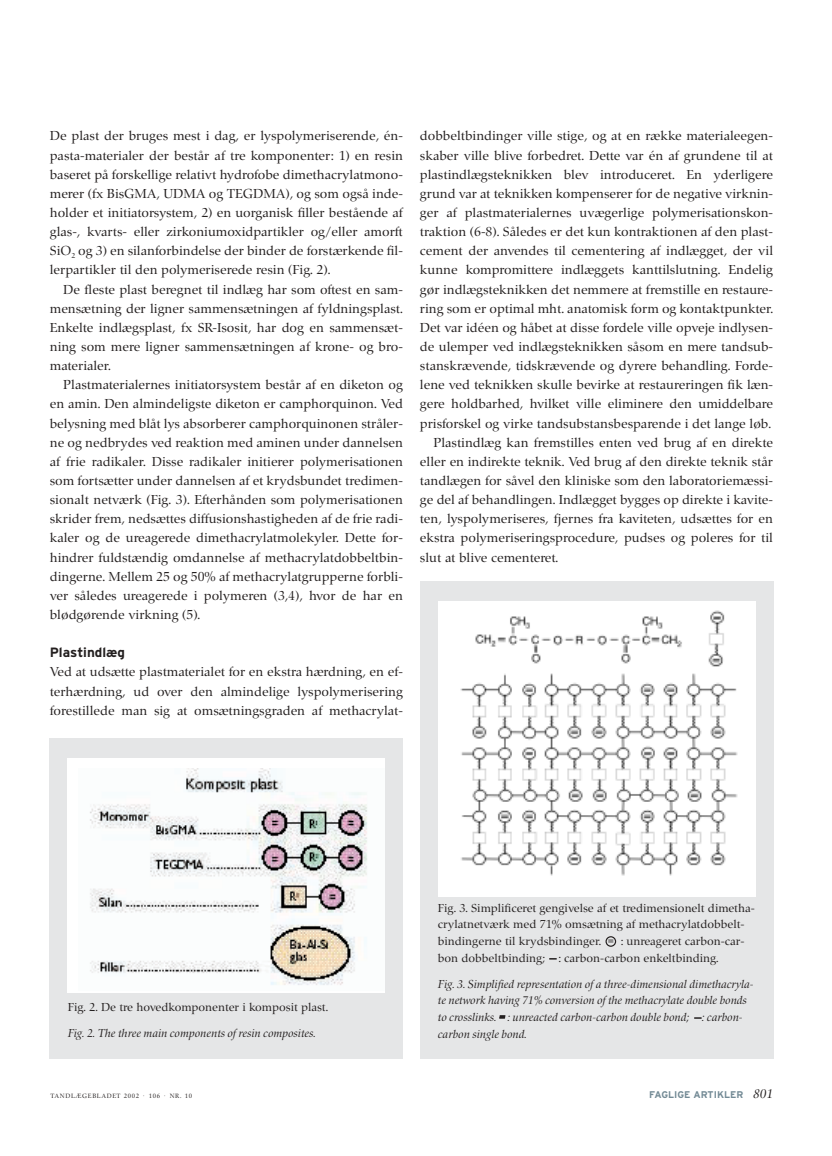
<style>
.page{position:relative;width:832px;height:1156px;background:#fff}
.page>*{position:absolute;margin:0;border:0;box-sizing:border-box;transform-origin:0 0}
.t1{font:13.5px/19.2px "Zapf Renais SB";color:#231f1f;text-align:justify}
.t2{font:700 13.5px "Interstate";color:#231f1f}
.t3{font:12px/16.8px "Zapf Renais SB";color:#231f1f}
.t4{font:italic 12px/16.8px "Zapf Renais SB";color:#231f1f}
.t5{font:700 9.75px "Interstate";color:#738a95}
.t6{font:6.45px "Zapf Renais SB";letter-spacing:.11em;color:#231f1f}
.s1{font-weight:700}
.s2{font-family:"Zapf Renais SB";font-weight:400;font-style:italic;font-size:13.5px;color:#231f1f}
</style>
<div class="page">
<svg style="left:49px;top:581px;width:725px;height:478px"></svg>
<p class="t1" style="left:50px;top:128px;width:354px">De plast der bruges mest i dag, er lyspolymeriserende, én&shy;pasta-materialer der består af tre komponenter: 1) en resin baseret på forskellige relativt hydrofobe dimethacrylatmono&shy;merer (fx BisGMA, UDMA og TEGDMA), og som også inde&shy;holder et initiatorsystem, 2) en uorganisk filler bestående af glas-, kvarts- eller zirkoniumoxidpartikler og/eller amorft SiO<sub>2</sub> og 3) en silanforbindelse der binder de forstærkende fil&shy;lerpartikler til den polymeriserede resin (Fig. 2).</p>
<p class="t1" style="left:50px;top:281px;width:354px;text-indent:13px">De fleste plast beregnet til indlæg har som oftest en sam&shy;mensætning der ligner sammensætningen af fyldningsplast.<br>Enkelte indlægsplast, fx SR-Isosit, har dog en sammensæt&shy;ning som mere ligner sammensætningen af krone- og bro&shy;materialer.</p>
<p class="t1" style="left:50px;top:376px;width:354px;text-indent:13px">Plastmaterialernes initiatorsystem består af en diketon og en amin. Den almindeligste diketon er camphorquinon. Ved belysning med blåt lys absorberer camphorquinonen stråler&shy;ne og nedbrydes ved reaktion med aminen under dannelsen af frie radikaler. Disse radikaler initierer polymerisationen som fortsætter under dannelsen af et krydsbundet tredimen&shy;sionalt netværk (Fig. 3). Efterhånden som polymerisationen skrider frem, nedsættes diffusionshastigheden af de frie radi&shy;kaler og de ureagerede dimethacrylatmolekyler. Dette for&shy;hindrer fuldstændig omdannelse af methacrylatdobbeltbin&shy;dingerne. Mellem 25 og 50% af methacrylatgrupperne forbli&shy;ver således ureagerede i polymeren (3,4), hvor de har en blødgørende virkning (5).</p>
<p class="t2" style="left:50px;top:647px;width:77px">Plastindlæg</p>
<p class="t1" style="left:50px;top:663px;width:354px">Ved at udsætte plastmaterialet for en ekstra hærdning, en ef&shy;terhærdning, ud over den almindelige lyspolymerisering forestillede man sig at omsætningsgraden af methacrylat-</p>
<p class="t1" style="left:420px;top:128px;width:354px">dobbeltbindinger ville stige, og at en række materialeegen-</p>
<p class="t1" style="left:420px;top:147px;width:354px">skaber ville blive forbedret. Dette var én af grundene til at</p>
<p class="t1" style="left:420px;top:166px;width:354px">plastindlægsteknikken blev introduceret. En yderligere</p>
<p class="t1" style="left:420px;top:185px;width:354px">grund var at teknikken kompenserer for de negative virknin-</p>
<p class="t1" style="left:420px;top:204px;width:354px">ger af plastmaterialernes uvægerlige polymerisationskon-</p>
<p class="t1" style="left:420px;top:223px;width:354px">traktion (6-8). Således er det kun kontraktionen af den plast-</p>
<p class="t1" style="left:420px;top:243px;width:354px">cement der anvendes til cementering af indlægget, der vil</p>
<p class="t1" style="left:420px;top:262px;width:354px">kunne kompromittere indlæggets kanttilslutning. Endelig</p>
<p class="t1" style="left:420px;top:281px;width:354px">gør indlægsteknikken det nemmere at fremstille en restaure-</p>
<p class="t1" style="left:420px;top:300px;width:354px">ring som er optimal mht. anatomisk form og kontaktpunkter.</p>
<p class="t1" style="left:420px;top:319px;width:354px">Det var idéen og håbet at disse fordele ville opveje indlysen-</p>
<p class="t1" style="left:420px;top:338px;width:354px">de ulemper ved indlægsteknikken såsom en mere tandsub-</p>
<p class="t1" style="left:420px;top:357px;width:354px">stanskrævende, tidskrævende og dyrere behandling. Forde-</p>
<p class="t1" style="left:420px;top:376px;width:354px">lene ved teknikken skulle bevirke at restaureringen fik læn-</p>
<p class="t1" style="left:420px;top:396px;width:354px">gere holdbarhed, hvilket ville eliminere den umiddelbare</p>
<p class="t1" style="left:420px;top:415px;width:352px">prisforskel og virke tandsubstansbesparende i det lange løb.</p>
<p class="t1" style="left:433px;top:434px;width:341px">Plastindlæg kan fremstilles enten ved brug af en direkte</p>
<p class="t1" style="left:420px;top:453px;width:354px">eller en indirekte teknik. Ved brug af den direkte teknik står</p>
<p class="t1" style="left:420px;top:472px;width:354px">tandlægen for såvel den kliniske som den laboratoriemæssi-</p>
<p class="t1" style="left:420px;top:491px;width:354px">ge del af behandlingen. Indlægget bygges op direkte i kavite-</p>
<p class="t1" style="left:420px;top:510px;width:354px">ten, lyspolymeriseres, fjernes fra kaviteten, udsættes for en</p>
<p class="t1" style="left:420px;top:530px;width:354px">ekstra polymeriseringsprocedure, pudses og poleres for til</p>
<p class="t1" style="left:420px;top:549px;width:140px">slut at blive cementeret.</p>
<p class="t3" style="left:68px;top:999px;width:262px">Fig. 2. De tre hovedkomponenter i komposit plast.</p>
<p class="t4" style="left:68px;top:1025px;width:249px">Fig. 2. The three main components of resin composites.</p>
<p class="t3" style="left:438px;top:900px;width:318px">Fig. 3. Simplificeret gengivelse af et tredimensionelt dimetha&shy;crylatnetværk med 71% omsætning af methacrylatdobbelt&shy;bindingerne til krydsbindinger. <span class="s1">=</span> : unreageret carbon-car&shy;bon dobbeltbinding; : carbon-carbon enkeltbinding.</p>
<p class="t4" style="left:438px;top:977px;width:317px">Fig. 3. Simplified representation of a three-dimensional dimethacryla&shy;te network having 71% conversion of the methacrylate double bonds to crosslinks. = : unreacted carbon-carbon double bond; : carbon&shy;carbon single bond.</p>
<p class="t6" style="left:51px;top:1092px;width:143px">TANDLÆGEBLADET 2002 · 106 · NR. 10</p>
<p class="t5" style="left:649px;top:1090px;width:125px">FAGLIGE ARTIKLER <span class="s2">801</span></p>
</div>
